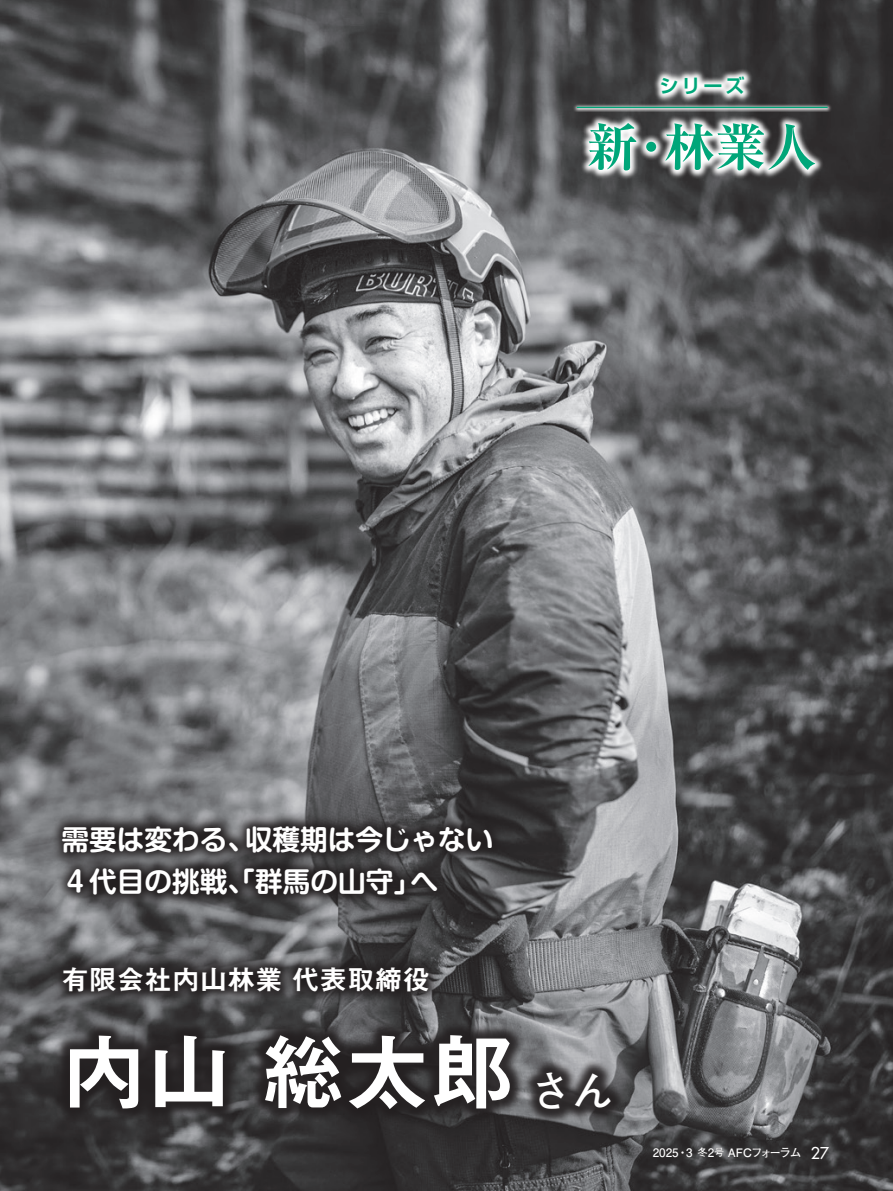
<style>
.page{position:relative;width:893px;height:1191px;background:#fff}
.page>*{position:absolute;margin:0;border:0;box-sizing:border-box;transform-origin:0 0}
.t1{font:85.05px "Midashi Go Pr 6 N MB31";color:#fff}
.t2{font:700 expanded 51px "Ryumin Pr 6 N";color:#00a679}
.t3{font:700 27.6px/42.5px "G Shin M Go Pro De";color:#fff}
.t4{font:27.6px "Midashi Go Pr 6 N MB31";color:#fff}
.t5{font:700 19.2px "Shin Go Pr 6 N De";color:#00a679}
.t6{font:700 11.7px "Futo Go B101 Pr 5";letter-spacing:-.045em;color:#fff}
.s1{font-family:"Futo Go B101 Pr 6 N";font-weight:700;font-size:42.45px}
.s2{font-size:10.35px}
.s3{font-family:"Futura Std";font-weight:500;font-size:15.9px}
</style>
<div class="page">
<img style="left:0;top:0;width:893px;height:1191px">
<svg style="left:653px;top:68px;width:100px;height:34px"></svg>
<svg style="left:580px;top:114px;width:244px;height:65px"></svg>
<svg style="left:572px;top:102px;width:260px;height:10px;background:#707474"></svg>
<hr style="left:577px;top:107px;width:251px;height:1px;background:#00a679">
<svg style="left:49px;top:812px;width:457px;height:96px;background:#3f3d3f"></svg>
<div style="left:54px;top:1019px;width:572px;height:105px;background:#231f20;opacity:.9"></div>
<svg style="left:50px;top:953px;width:392px;height:51px;background:#3c3b3c"></svg>
<p class="t5" style="left:660px;top:70px;width:87px">シリーズ</p>
<h2 class="t2" style="left:587px;top:107px;width:231px">新・林業人</h2>
<p class="t3" style="left:62px;top:814px;width:433px">需要は変わる、収穫期は今じゃない<br>４代目の挑戦、「群馬の山守」へ</p>
<p class="t4" style="left:62px;top:957px;width:370px">有限会社内山林業 代表取締役</p>
<h1 class="t1" style="left:62px;top:1004px;width:554px">内山 総太郎<span class="s1">さん</span></h1>
<p class="t6" style="left:653px;top:1142px;width:178px">2025・3 <span class="s2">冬</span>2<span class="s2">号</span> AFCフォーラム <span class="s3">27</span></p>
</div>
